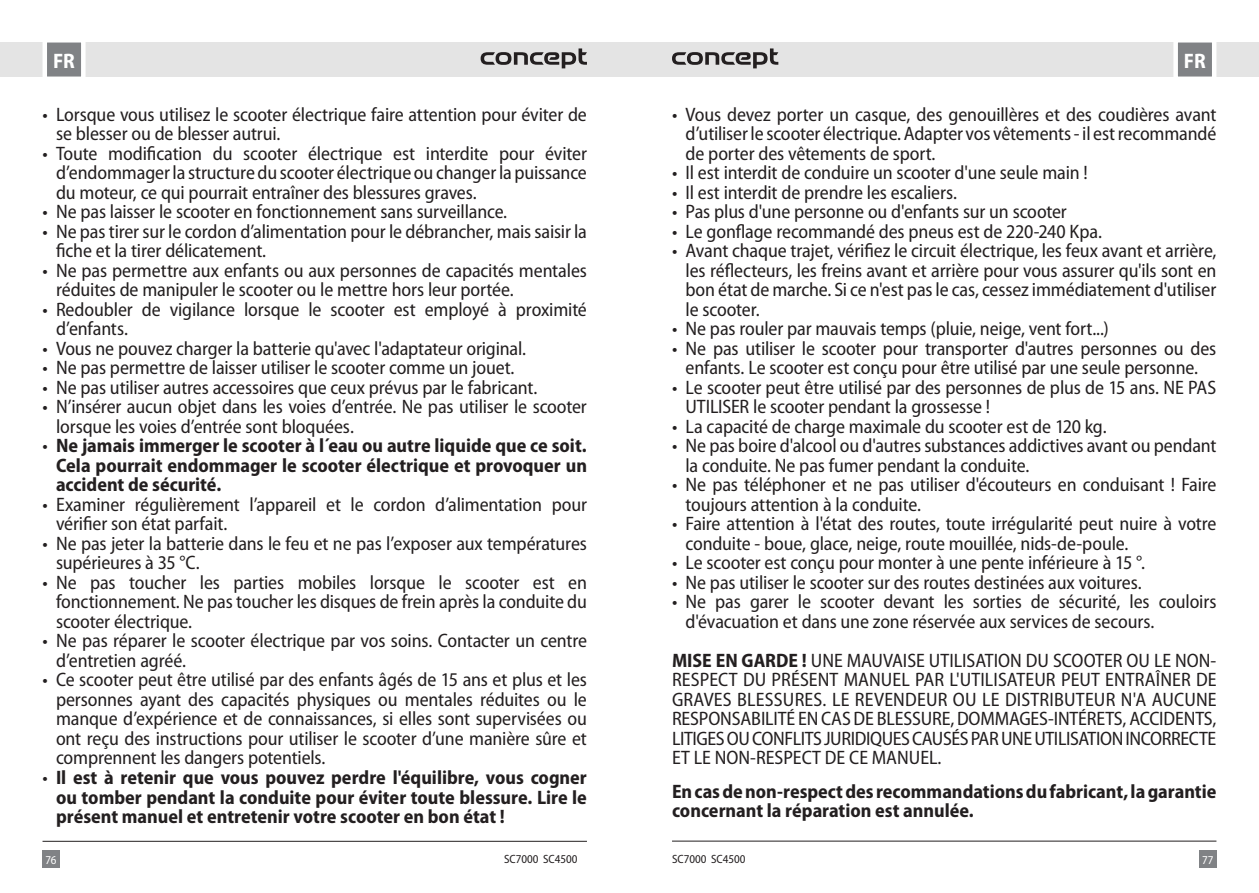
<style>
.page{position:relative;width:1259px;height:893px;background:#fff}
.page>*{position:absolute;margin:0;border:0;box-sizing:border-box;transform-origin:0 0}
.t1{font:700 semi-condensed 21px "Myriad Pro";color:#fff}
.t2{font:semi-condensed 19.5px/19.5px "Myriad Pro";letter-spacing:-.01em;color:#231f20}
.t3{font:700 semi-condensed 19.5px/19.5px "Myriad Pro";color:#231f20;text-align:justify}
.t4{font:semi-condensed 12px "Myriad Pro";color:#231f20}
.t5{font:semi-condensed 12px "Myriad Pro";color:#fff}
.s1{font-weight:400}
.s2{font-weight:700}
</style>
<div class="page">
<div style="left:0;top:43px;width:629px;height:34px;background:#e4e4e4"></div>
<div style="left:43px;top:850px;width:17px;height:17px;background:#808285"></div>
<svg style="left:40px;top:42px;width:48px;height:35px;background:#a4a6a8"></svg>
<hr style="left:43px;top:841px;width:544px;height:1px;background:#231f20">
<svg style="left:480px;top:48px;width:107px;height:20px"></svg>
<div style="left:629px;top:43px;width:630px;height:34px;background:#e4e4e4"></div>
<div style="left:1199px;top:850px;width:17px;height:17px;background:#808285"></div>
<svg style="left:1171px;top:42px;width:47px;height:35px;background:#a3a4a6"></svg>
<hr style="left:672px;top:841px;width:544px;height:1px;background:#231f20">
<svg style="left:672px;top:48px;width:106px;height:20px"></svg>
<p class="t1" style="left:53px;top:48px;width:23px">FR</p>
<p class="t1" style="left:1184px;top:48px;width:23px">FR</p>
<p class="t2" style="left:56px;top:104px;width:532px;text-indent:-13px">• Lorsque vous utilisez le scooter électrique faire attention pour éviter de se blesser ou de blesser autrui.</p>
<p class="t2" style="left:56px;top:143px;width:532px;text-align:justify;text-indent:-13px">• Toute modification du scooter électrique est interdite pour éviter d’endommager la structure du scooter électrique ou changer la puissance du moteur, ce qui pourrait entraîner des blessures graves.</p>
<p class="t2" style="left:43px;top:202px;width:466px">• Ne pas laisser le scooter en fonctionnement sans surveillance.</p>
<p class="t2" style="left:56px;top:221px;width:532px;text-indent:-13px">• Ne pas tirer sur le cordon d’alimentation pour le débrancher, mais saisir la fiche et la tirer délicatement.</p>
<p class="t2" style="left:56px;top:260px;width:532px;text-indent:-13px">• Ne pas permettre aux enfants ou aux personnes de capacités mentales réduites de manipuler le scooter ou le mettre hors leur portée.</p>
<p class="t2" style="left:56px;top:299px;width:532px;text-indent:-13px">• Redoubler de vigilance lorsque le scooter est employé à proximité d’enfants.</p>
<p class="t2" style="left:43px;top:338px;width:485px">• Vous ne pouvez charger la batterie qu'avec l'adaptateur original.</p>
<p class="t2" style="left:43px;top:358px;width:473px">• Ne pas permettre de laisser utiliser le scooter comme un jouet.</p>
<p class="t2" style="left:43px;top:377px;width:496px">• Ne pas utiliser autres accessoires que ceux prévus par le fabricant.</p>
<p class="t2" style="left:56px;top:397px;width:532px;text-indent:-13px">• N’insérer aucun objet dans les voies d’entrée. Ne pas utiliser le scooter lorsque les voies d’entrée sont bloquées.</p>
<p class="t3" style="left:56px;top:436px;width:532px;text-indent:-13px"><span class="s1">•</span> Ne jamais immerger le scooter à l´eau ou autre liquide que ce soit.<br>Cela pourrait endommager le scooter électrique et provoquer un accident de sécurité.</p>
<p class="t2" style="left:56px;top:494px;width:532px;text-indent:-13px">• Examiner régulièrement l’appareil et le cordon d’alimentation pour vérifier son état parfait.</p>
<p class="t2" style="left:56px;top:533px;width:532px;text-indent:-13px">• Ne pas jeter la batterie dans le feu et ne pas l’exposer aux températures supérieures à 35 °C.</p>
<p class="t2" style="left:56px;top:572px;width:532px;text-align:justify;text-indent:-13px">• Ne pas toucher les parties mobiles lorsque le scooter est en fonctionnement. Ne pas toucher les disques de frein après la conduite du scooter électrique.</p>
<p class="t2" style="left:56px;top:631px;width:532px;text-indent:-13px">• Ne pas réparer le scooter électrique par vos soins. Contacter un centre d’entretien agréé.</p>
<p class="t2" style="left:56px;top:670px;width:532px;text-align:justify;text-indent:-13px">• Ce scooter peut être utilisé par des enfants âgés de 15 ans et plus et les personnes ayant des capacités physiques ou mentales réduites ou le manque d’expérience et de connaissances, si elles sont supervisées ou ont reçu des instructions pour utiliser le scooter d’une manière sûre et comprennent les dangers potentiels.</p>
<p class="t3" style="left:56px;top:767px;width:532px;text-indent:-13px"><span class="s1">•</span> Il est à retenir que vous pouvez perdre l'équilibre, vous cogner ou tomber pendant la conduite pour éviter toute blessure. Lire le présent manuel et entretenir votre scooter en bon état !</p>
<p class="t2" style="left:685px;top:104px;width:532px;text-align:justify;text-indent:-13px">• Vous devez porter un casque, des genouillères et des coudières avant d’utiliser le scooter électrique. Adapter vos vêtements - il est recommandé de porter des vêtements de sport.</p>
<p class="t2" style="left:672px;top:163px;width:417px">• Il est interdit de conduire un scooter d'une seule main !</p>
<p class="t2" style="left:672px;top:182px;width:286px">• Il est interdit de prendre les escaliers.</p>
<p class="t2" style="left:672px;top:202px;width:396px">• Pas plus d'une personne ou d'enfants sur un scooter</p>
<p class="t2" style="left:672px;top:221px;width:431px">• Le gonflage recommandé des pneus est de 220-240 Kpa.</p>
<p class="t2" style="left:685px;top:241px;width:532px;text-align:justify;text-indent:-13px">• Avant chaque trajet, vérifiez le circuit électrique, les feux avant et arrière, les réflecteurs, les freins avant et arrière pour vous assurer qu'ils sont en bon état de marche. Si ce n'est pas le cas, cessez immédiatement d'utiliser le scooter.</p>
<p class="t2" style="left:672px;top:319px;width:438px">• Ne pas rouler par mauvais temps (pluie, neige, vent fort...)</p>
<p class="t2" style="left:672px;top:338px;width:546px;text-align:center">• Ne pas utiliser le scooter pour transporter d'autres personnes ou des enfants. Le scooter est conçu pour être utilisé par une seule personne.</p>
<p class="t2" style="left:685px;top:377px;width:532px;text-indent:-13px">• Le scooter peut être utilisé par des personnes de plus de 15 ans. NE PAS<br>UTILISER le scooter pendant la grossesse !</p>
<p class="t2" style="left:672px;top:416px;width:436px">• La capacité de charge maximale du scooter est de 120 kg.</p>
<p class="t2" style="left:685px;top:436px;width:532px;text-indent:-13px">• Ne pas boire d'alcool ou d'autres substances addictives avant ou pendant la conduite. Ne pas fumer pendant la conduite.</p>
<p class="t2" style="left:685px;top:475px;width:532px;text-indent:-13px">• Ne pas téléphoner et ne pas utiliser d'écouteurs en conduisant ! Faire toujours attention à la conduite.</p>
<p class="t2" style="left:685px;top:514px;width:532px;text-indent:-13px">• Faire attention à l'état des routes, toute irrégularité peut nuire à votre conduite - boue, glace, neige, route mouillée, nids-de-poule.</p>
<p class="t2" style="left:672px;top:553px;width:474px">• Le scooter est conçu pour monter à une pente inférieure à 15 °.</p>
<p class="t2" style="left:672px;top:572px;width:471px">• Ne pas utiliser le scooter sur des routes destinées aux voitures.</p>
<p class="t2" style="left:685px;top:592px;width:532px;text-indent:-13px">• Ne pas garer le scooter devant les sorties de sécurité, les couloirs d'évacuation et dans une zone réservée aux services de secours.</p>
<p class="t2" style="left:672px;top:650px;width:546px;text-align:justify"><span class="s2">MISE EN GARDE !</span> UNE MAUVAISE UTILISATION DU SCOOTER OU LE NON-RESPECT DU PRÉSENT MANUEL PAR L'UTILISATEUR PEUT ENTRAÎNER DE GRAVES BLESSURES. LE REVENDEUR OU LE DISTRIBUTEUR N'A AUCUNE RESPONSABILITÉ EN CAS DE BLESSURE, DOMMAGES-INTÉRETS, ACCIDENTS, LITIGES OU CONFLITS JURIDIQUES CAUSÉS PAR UNE UTILISATION INCORRECTE ET LE NON-RESPECT DE CE MANUEL.</p>
<p class="t3" style="left:672px;top:781px;width:546px">En cas de non-respect des recommandations du fabricant, la garantie concernant la réparation est annulée.</p>
<p class="t5" style="left:45px;top:852px;width:13px">76</p>
<p class="t4" style="left:504px;top:851px;width:75px">SC7000 SC4500</p>
<p class="t4" style="left:672px;top:851px;width:75px">SC7000 SC4500</p>
<p class="t5" style="left:1202px;top:852px;width:13px">77</p>
</div>
